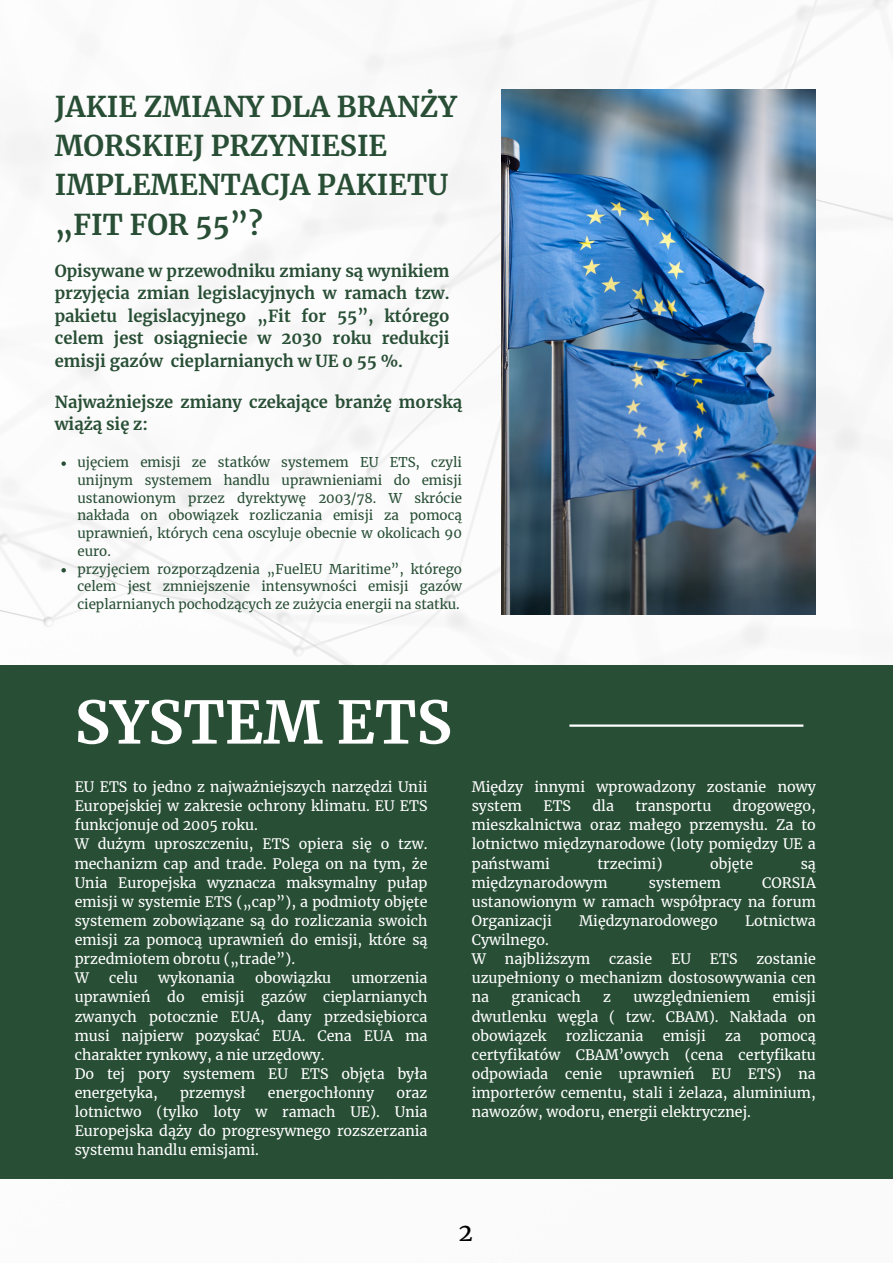
<style>
.page{position:relative;width:893px;height:1264px;background:#fff}
.page>*{position:absolute;margin:0;border:0;box-sizing:border-box;transform-origin:0 0}
.t1{font:700 58.5px "Merriweather";color:#fff}
.t2{font:700 28.35px/39.2px "Merriweather";color:#284e35}
.t3{font:24px "Merriweather";color:#000}
.t4{font:700 16.5px/22.5px "Merriweather";color:#284e35;text-align:justify}
.t5{font:14.25px/19px "Merriweather";color:#fff;text-align:justify}
.t6{font:13.35px/17.7px "Merriweather";color:#284e35;text-align:justify}
</style>
<div class="page">
<img style="left:0;top:0;width:892px;height:1179px">
<div style="left:0;top:665px;width:892px;height:513px;background:#284e35"></div>
<svg style="left:61px;top:461px;width:5px;height:5px"></svg>
<svg style="left:61px;top:568px;width:5px;height:4px"></svg>
<img style="left:501px;top:89px;width:314px;height:525px">
<hr style="left:569px;top:724px;width:234px;height:2px;background:#fff">
<p class="t2" style="left:55px;top:87px;width:403px">JAKIE ZMIANY DLA BRANŻY<br>MORSKIEJ PRZYNIESIE<br>IMPLEMENTACJA PAKIETU „FIT FOR 55”?</p>
<p class="t4" style="left:55px;top:259px;width:396px">Opisywane w przewodniku zmiany są wynikiem przyjęcia zmian legislacyjnych w ramach tzw. pakietu legislacyjnego „Fit for 55”, którego celem jest osiągniecie w 2030 roku redukcji emisji gazów cieplarnianych w UE o 55 %.</p>
<p class="t4" style="left:55px;top:391px;width:408px">Najważniejsze zmiany czekające branżę morską wiążą się z:</p>
<p class="t6" style="left:77px;top:453px;width:386px">ujęciem emisji ze statków systemem EU ETS, czyli unijnym systemem handlu uprawnieniami do emisji ustanowionym przez dyrektywę 2003/78. W skrócie nakłada on obowiązek rozliczania emisji za pomocą uprawnień, których cena oscyluje obecnie w okolicach 90 euro.</p>
<p class="t6" style="left:77px;top:560px;width:386px">przyjęciem rozporządzenia „FuelEU Maritime”, którego celem jest zmniejszenie intensywności emisji gazów cieplarnianych pochodzących ze zużycia energii na statku.</p>
<p class="t1" style="left:75px;top:686px;width:378px">SYSTEM ETS</p>
<p class="t5" style="left:75px;top:777px;width:354px">EU ETS to jedno z najważniejszych narzędzi Unii Europejskiej w zakresie ochrony klimatu. EU ETS funkcjonuje od 2005 roku.</p>
<p class="t5" style="left:75px;top:834px;width:354px">W dużym uproszczeniu, ETS opiera się o tzw. mechanizm cap and trade. Polega on na tym, że Unia Europejska wyznacza maksymalny pułap emisji w systemie ETS („cap”), a podmioty objęte systemem zobowiązane są do rozliczania swoich emisji za pomocą uprawnień do emisji, które są przedmiotem obrotu („trade”).</p>
<p class="t5" style="left:75px;top:968px;width:16px">W</p>
<p class="t5" style="left:109px;top:968px;width:30px">celu</p>
<p class="t5" style="left:158px;top:968px;width:78px">wykonania</p>
<p class="t5" style="left:255px;top:968px;width:77px">obowiązku</p>
<p class="t5" style="left:75px;top:968px;width:354px;text-indent:277px">umorzenia uprawnień do emisji gazów cieplarnianych zwanych potocznie EUA, dany przedsiębiorca musi najpierw pozyskać EUA. Cena EUA ma charakter rynkowy, a nie urzędowy.</p>
<p class="t5" style="left:75px;top:1064px;width:354px">Do tej pory systemem EU ETS objęta była energetyka,</p>
<p class="t5" style="left:180px;top:1083px;width:67px">przemysł</p>
<p class="t5" style="left:268px;top:1083px;width:108px">energochłonny</p>
<p class="t5" style="left:75px;top:1083px;width:354px;text-indent:322px">oraz lotnictwo (tylko loty w ramach UE). Unia Europejska dąży do progresywnego rozszerzania systemu handlu emisjami.</p>
<p class="t5" style="left:471px;top:777px;width:345px">Między innymi wprowadzony zostanie nowy system</p>
<p class="t5" style="left:471px;top:796px;width:345px;text-indent:261px">drogowego, mieszkalnictwa oraz małego przemysłu. Za to lotnictwo międzynarodowe (loty pomiędzy UE a państwami</p>
<p class="t5" style="left:543px;top:796px;width:29px">ETS</p>
<p class="t5" style="left:592px;top:796px;width:23px">dla</p>
<p class="t5" style="left:635px;top:796px;width:77px">transportu</p>
<p class="t5" style="left:597px;top:854px;width:66px">trzecimi)</p>
<p class="t5" style="left:710px;top:854px;width:45px">objęte</p>
<p class="t5" style="left:800px;top:854px;width:17px">są</p>
<p class="t5" style="left:471px;top:873px;width:137px">międzynarodowym</p>
<p class="t5" style="left:648px;top:873px;width:74px">systemem</p>
<p class="t5" style="left:471px;top:873px;width:345px;text-indent:290px">CORSIA ustanowionym w ramach współpracy na forum Organizacji</p>
<p class="t5" style="left:579px;top:911px;width:140px">Międzynarodowego</p>
<p class="t5" style="left:745px;top:911px;width:72px">Lotnictwa</p>
<p class="t5" style="left:471px;top:930px;width:79px">Cywilnego.</p>
<p class="t5" style="left:471px;top:949px;width:16px">W</p>
<p class="t5" style="left:505px;top:949px;width:87px">najbliższym</p>
<p class="t5" style="left:609px;top:949px;width:44px">czasie</p>
<p class="t5" style="left:671px;top:949px;width:21px">EU</p>
<p class="t5" style="left:709px;top:949px;width:29px">ETS</p>
<p class="t5" style="left:471px;top:949px;width:345px;text-indent:285px">zostanie uzupełniony o mechanizm dostosowywania cen na</p>
<p class="t5" style="left:511px;top:987px;width:71px">granicach</p>
<p class="t5" style="left:603px;top:987px;width:9px">z</p>
<p class="t5" style="left:633px;top:987px;width:118px">uwzględnieniem</p>
<p class="t5" style="left:471px;top:987px;width:345px;text-indent:301px">emisji dwutlenku węgla ( tzw. CBAM). Nakłada on obowiązek</p>
<p class="t5" style="left:565px;top:1026px;width:79px">rozliczania</p>
<p class="t5" style="left:662px;top:1026px;width:45px">emisji</p>
<p class="t5" style="left:725px;top:1026px;width:17px">za</p>
<p class="t5" style="left:471px;top:1026px;width:345px;text-indent:288px">pomocą certyfikatów CBAM’owych (cena certyfikatu odpowiada cenie uprawnień EU ETS) na importerów cementu, stali i żelaza, aluminium, nawozów, wodoru, energii elektrycznej.</p>
<p class="t3" style="left:458px;top:1217px;width:16px">2</p>
</div>
